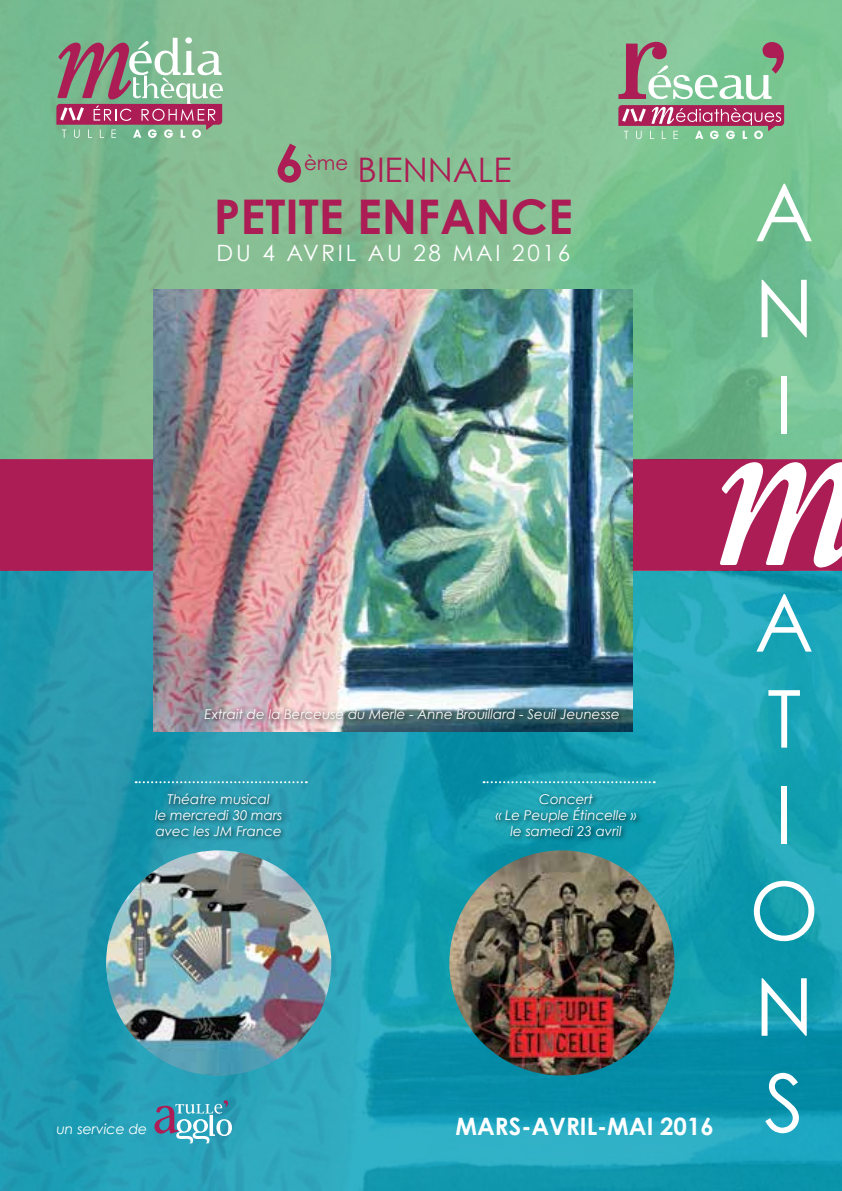
<style>
.page{position:relative;width:842px;height:1191px;background:#fff}
.page>*{position:absolute;margin:0;border:0;box-sizing:border-box;transform-origin:0 0}
.t1{font:80px/96px "Century Gothic";color:#fff;text-align:justify}
.t2{font:700 51.8px "Century Gothic";color:#ab1d54}
.t3{font:700 47.8px "Century Gothic";color:#ab1d54}
.t4{font:33.8px "Century Gothic";color:#ab1d54}
.t5{font:700 24px "Century Gothic";color:#fff}
.t6{font:22.4px "Century Gothic";letter-spacing:.12em;color:#fff}
.t7{font:italic 14px "Century Gothic";color:#fff}
.t8{font:italic 13.4px/16.2px "Century Gothic";color:#fff;text-align:center}
</style>
<div class="page">
<div style="left:0;top:459px;width:842px;height:111px;background:#ab1d54"></div>
<img style="left:0;top:0;width:842px;height:459px">
<img style="left:0;top:570px;width:842px;height:621px">
<svg style="left:56px;top:37px;width:167px;height:101px;background:#9b958d"></svg>
<svg style="left:618px;top:42px;width:166px;height:97px;background:#9aa091"></svg>
<svg style="left:720px;top:462px;width:122px;height:105px"></svg>
<svg style="left:154px;top:1100px;width:78px;height:43px;background:#5ca6bc"></svg>
<img style="left:154px;top:289px;width:479px;height:442px">
<div style="left:202px;top:706px;width:423px;height:19px;background:#000;opacity:.75"></div>
<div style="left:493px;top:791px;width:150px;height:51px;background:#000;opacity:.75"></div>
<svg style="left:484px;top:781px;width:171px;height:2px"></svg>
<img style="left:106px;top:850px;width:225px;height:225px;border-radius:113px">
<img style="left:449px;top:850px;width:225px;height:225px;border-radius:113px">
<div style="left:153px;top:791px;width:135px;height:51px;background:#000;opacity:.75"></div>
<svg style="left:136px;top:781px;width:171px;height:2px"></svg>
<h2 class="t2" style="left:275px;top:130px;width:30px">6</h2>
<h3 class="t4" style="left:304px;top:149px;width:209px"><sup>ème</sup> BIENNALE</h3>
<h3 class="t3" style="left:214px;top:186px;width:361px">PETITE ENFANCE</h3>
<h3 class="t6" style="left:217px;top:239px;width:355px">DU 4 AVRIL AU 28 MAI 2016</h3>
<h1 class="t1" style="left:754px;top:163px;width:61px">A N I</h1>
<p class="t8" style="left:205px;top:706px;width:417px">Extrait de la Berceuse du Merle - Anne Brouillard - Seuil Jeunesse</p>
<p class="t8" style="left:155px;top:790px;width:129px">Théatre musical<br>le mercredi 30 mars avec les JM France</p>
<p class="t8" style="left:496px;top:790px;width:142px">Concert<br>« Le Peuple Étincelle » le samedi 23 avril</p>
<p class="t7" style="left:56px;top:1120px;width:92px">un service de</p>
<h3 class="t5" style="left:456px;top:1110px;width:260px">MARS-AVRIL-MAI 2016</h3>
<h1 class="t1" style="left:749px;top:573px;width:71px;text-align:center">A<br>T<br>I<br>O<br>N</h1>
<h1 class="t1" style="left:764px;top:1053px;width:41px">S</h1>
</div>
